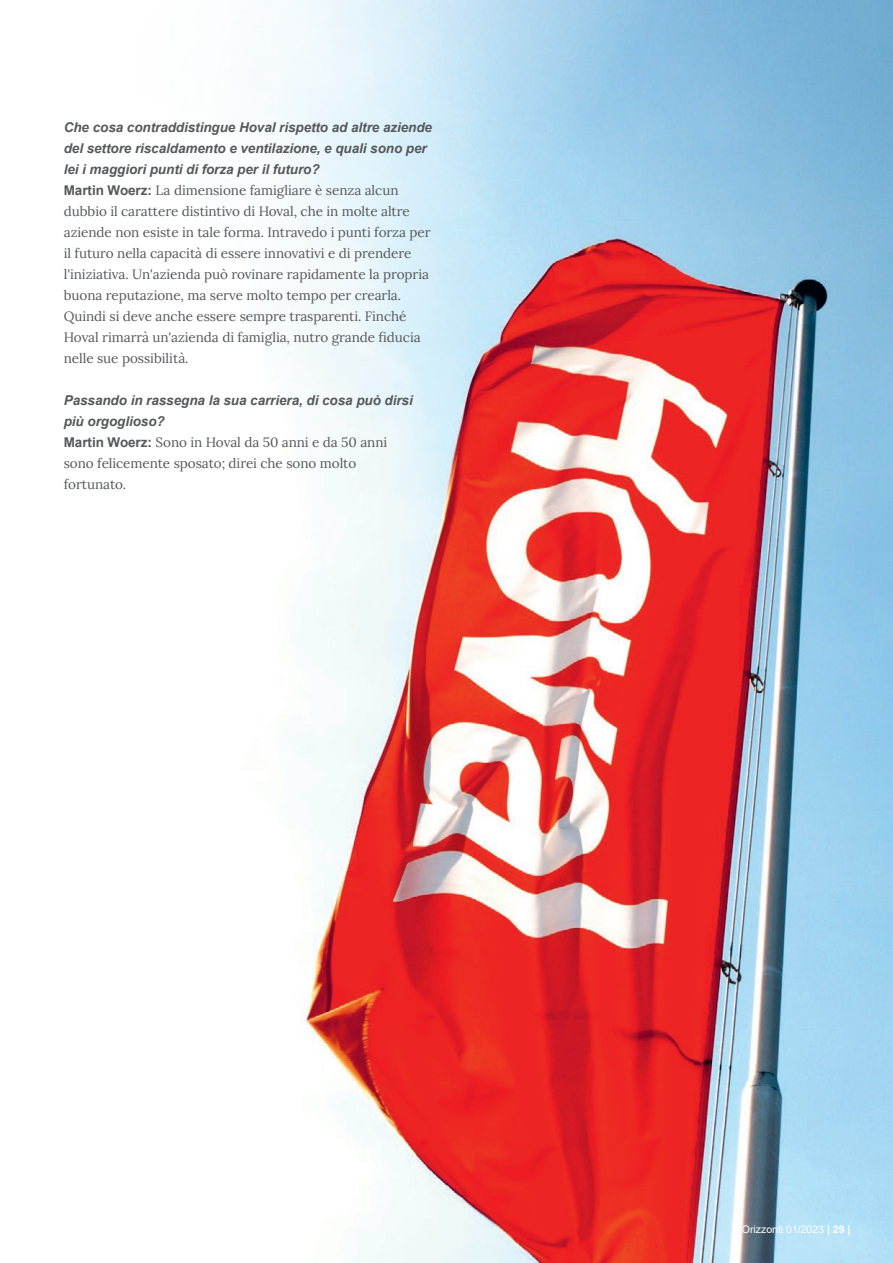
<style>
.page{position:relative;width:893px;height:1263px;background:#fff}
.page>*{position:absolute;margin:0;border:0;box-sizing:border-box;transform-origin:0 0}
.t1{font:13.5px/21px "Lora";letter-spacing:-.005em;color:#57585a}
.t2{font:italic 700 13.5px/21px "Arial";letter-spacing:-.005em;color:#57585a}
.t3{font:10.5px "Arial";color:#fff}
.s1{font-family:"Arial";font-weight:700}
.s2{font-weight:700}
</style>
<div class="page">
<img style="left:262px;top:0;width:631px;height:1263px">
<p class="t2" style="left:64px;top:117px;width:370px">Che cosa contraddistingue Hoval rispetto ad altre aziende del settore riscaldamento e ventilazione, e quali sono per lei i maggiori punti di forza per il futuro?</p>
<p class="t1" style="left:64px;top:178px;width:368px"><span class="s1">Martin Woerz:</span> La dimensione famigliare è senza alcun dubbio il carattere distintivo di Hoval, che in molte altre aziende non esiste in tale forma. Intravedo i punti forza per il futuro nella capacità di essere innovativi e di prendere l'iniziativa. Un'azienda può rovinare rapidamente la propria buona reputazione, ma serve molto tempo per crearla.<br>Quindi si deve anche essere sempre trasparenti. Finché Hoval rimarrà un'azienda di famiglia, nutro grande fiducia nelle sue possibilità.</p>
<p class="t2" style="left:64px;top:390px;width:351px">Passando in rassegna la sua carriera, di cosa può dirsi più orgoglioso?</p>
<p class="t1" style="left:64px;top:430px;width:325px"><span class="s1">Martin Woerz:</span> Sono in Hoval da 50 anni e da 50 anni sono felicemente sposato; direi che sono molto fortunato.</p>
<p class="t3" style="left:742px;top:1222px;width:110px">Orizzonti 01/2023 <span class="s2">| 29 |</span></p>
</div>
